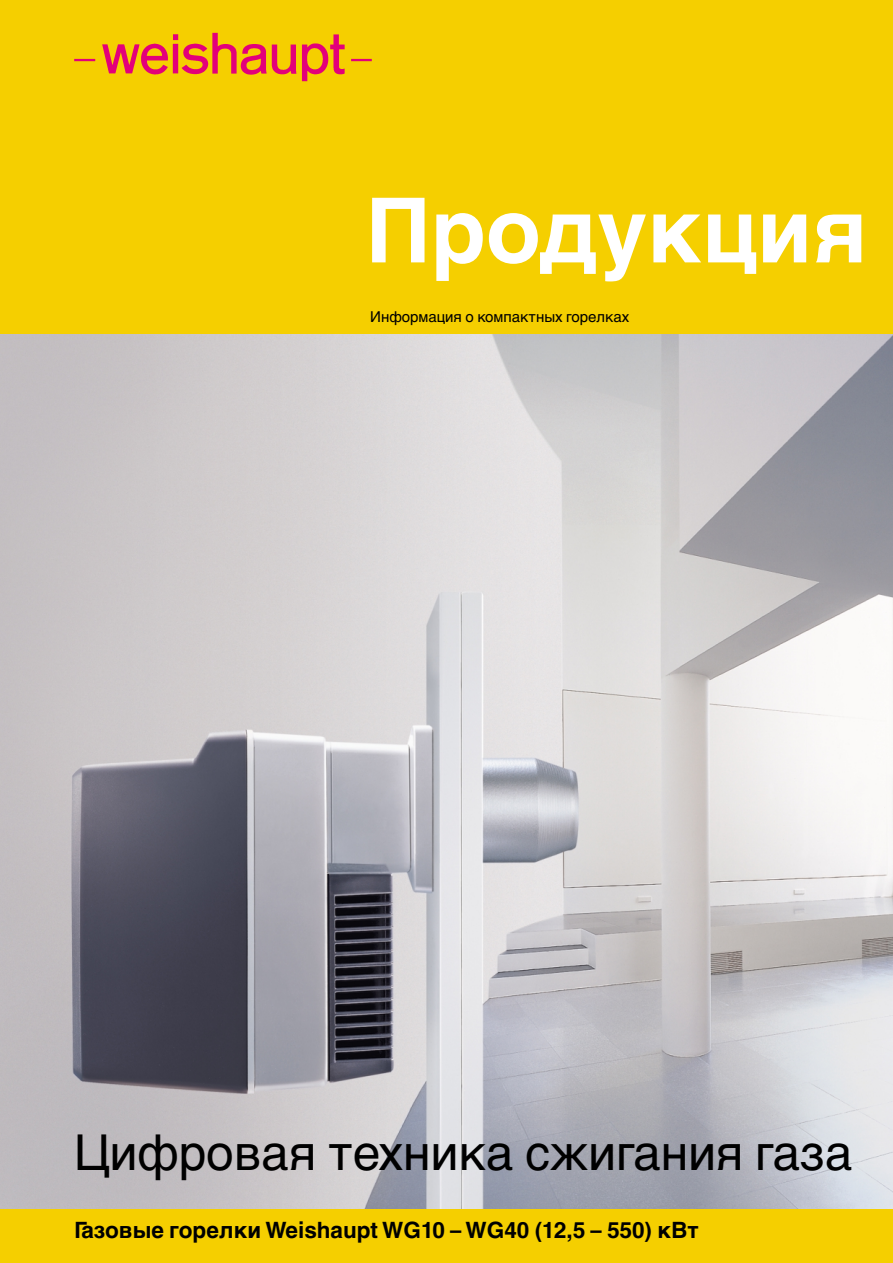
<style>
.page{position:relative;width:893px;height:1263px;background:#fff}
.page>*{position:absolute;margin:0;border:0;box-sizing:border-box;transform-origin:0 0}
.t1{font:700 90px "Helvetica Cyr";color:#fff}
.t2{font:49.5px "Helvetica Cyr Upright";color:#000}
.t3{font:700 22.5px "Helvetica Cyr";color:#000}
.t4{font:15px "Helvetica Cyr Upright";color:#000}
</style>
<div class="page">
<div style="left:0;top:0;width:892px;height:1263px;background:#f5cf00"></div>
<img style="left:0;top:335px;width:892px;height:874px">
<img style="left:74px;top:32px;width:298px;height:50px">
<h1 class="t1" style="left:366px;top:198px;width:503px">Продукция</h1>
<p class="t4" style="left:370px;top:312px;width:260px">Информация о компактных горелках</p>
<h2 class="t2" style="left:74px;top:1135px;width:779px">Цифровая техника сжигания газа</h2>
<p class="t3" style="left:74px;top:1222px;width:626px">Газовые горелки Weishaupt WG10 – WG40 (12,5 – 550) кВт</p>
</div>
